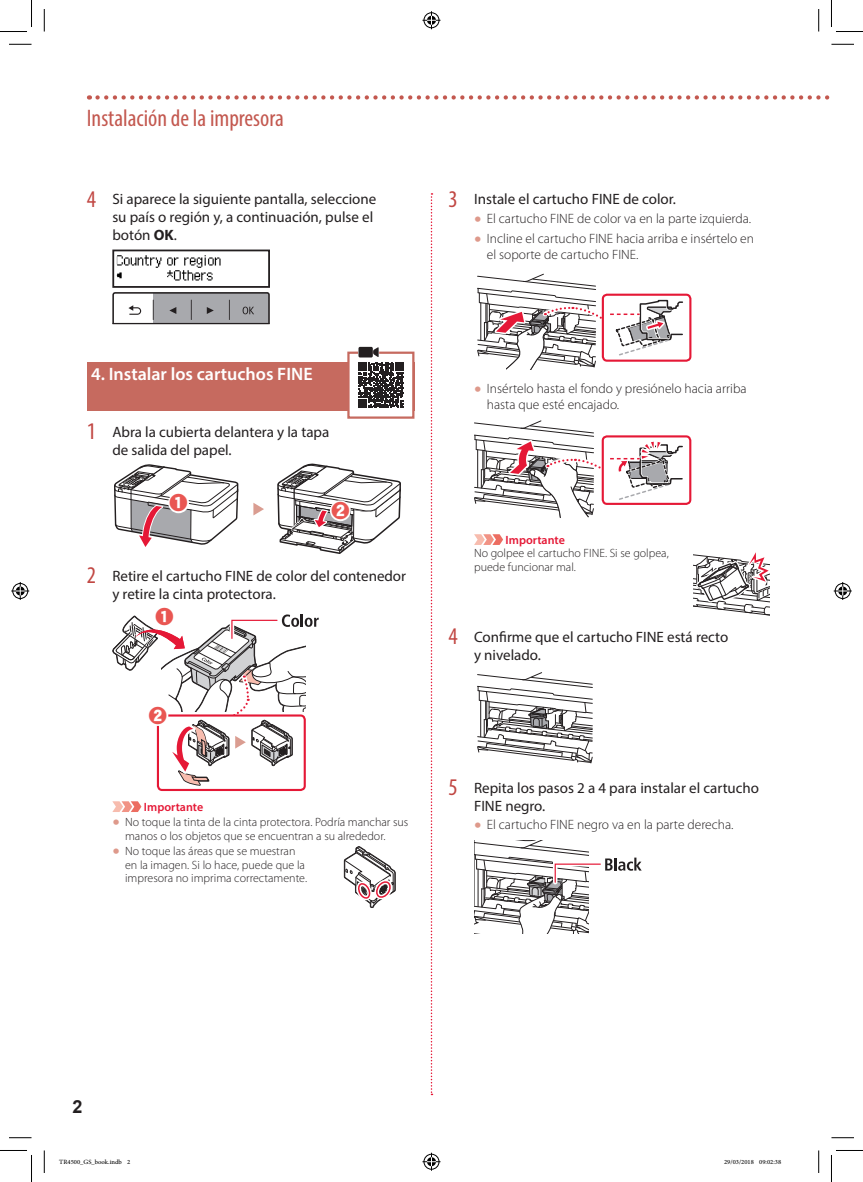
<style>
.page{position:relative;width:863px;height:1182px;background:#fff}
.page>*{position:absolute;margin:0;border:0;box-sizing:border-box;transform-origin:0 0}
.t1{font:condensed 24px "Myriad Pro";color:#c3584f}
.t2{font:600 18px "Myriad Pro";color:#fff}
.t3{font:18px "canon round num";color:#e95652}
.t4{font:700 18px "Arial";color:#231f20}
.t5{font:15px/18px "Myriad Pro";color:#231f20}
.t6{font:300 13.5px/16.2px "Myriad Pro";color:#231f20}
.t7{font:300 12px/13.5px "Myriad Pro";color:#231f20}
.t8{font:600 12px "Myriad Pro";color:#e51836}
.t9{font:9px "Adobe Arabic";color:#000}
.s1{font-stretch:condensed;font-size:24px;color:#c14743}
.s2{font-weight:700}
.s3{font-size:30px;color:#de998b}
</style>
<div class="page">
<svg style="left:430px;top:193px;width:2px;height:901px"></svg>
<svg style="left:97px;top:95px;width:733px;height:5px"></svg>
<div style="left:87px;top:362px;width:327px;height:48px;background:#c66a5f"></div>
<svg style="left:112px;top:249px;width:158px;height:75px"></svg>
<svg style="left:114px;top:464px;width:124px;height:83px"></svg>
<svg style="left:277px;top:463px;width:124px;height:91px"></svg>
<svg style="left:253px;top:503px;width:11px;height:12px"></svg>
<div style="left:157px;top:714px;width:149px;height:77px;border:2px solid #e51836;border-radius:4px"></div>
<svg style="left:112px;top:614px;width:206px;height:171px"></svg>
<svg style="left:112px;top:801px;width:29px;height:11px"></svg>
<svg style="left:344px;top:846px;width:51px;height:61px"></svg>
<div style="left:348px;top:352px;width:65px;height:65px;background:#fff"></div>
<div style="left:347px;top:351px;width:67px;height:67px;border:2px solid #c66a5f"></div>
<div style="left:358px;top:346px;width:15px;height:12px;border:1px solid #fff;border-radius:2px"></div>
<svg style="left:358px;top:347px;width:45px;height:61px"></svg>
<svg style="left:477px;top:274px;width:206px;height:95px"></svg>
<div style="left:601px;top:293px;width:90px;height:68px;border:2px solid #e51836;border-radius:4px"></div>
<svg style="left:474px;top:420px;width:208px;height:98px"></svg>
<div style="left:601px;top:435px;width:90px;height:70px;border:2px solid #e51836;border-radius:4px"></div>
<svg style="left:474px;top:534px;width:29px;height:11px"></svg>
<svg style="left:693px;top:552px;width:77px;height:64px"></svg>
<svg style="left:477px;top:672px;width:115px;height:91px"></svg>
<svg style="left:474px;top:840px;width:167px;height:93px"></svg>
<svg style="left:9px;top:44px;width:23px;height:1px"></svg>
<svg style="left:831px;top:44px;width:22px;height:1px"></svg>
<svg style="left:9px;top:1137px;width:23px;height:1px"></svg>
<svg style="left:831px;top:1137px;width:22px;height:1px"></svg>
<svg style="left:44px;top:9px;width:1px;height:23px"></svg>
<svg style="left:44px;top:1150px;width:1px;height:22px"></svg>
<svg style="left:818px;top:9px;width:1px;height:23px"></svg>
<svg style="left:818px;top:1150px;width:1px;height:22px"></svg>
<svg style="left:0;top:0;width:32px;height:32px"></svg>
<svg style="left:0;top:1150px;width:32px;height:31px"></svg>
<svg style="left:831px;top:0;width:31px;height:32px"></svg>
<svg style="left:831px;top:1150px;width:31px;height:31px"></svg>
<svg style="left:422px;top:11px;width:18px;height:18px"></svg>
<svg style="left:422px;top:1152px;width:18px;height:18px"></svg>
<svg style="left:11px;top:582px;width:18px;height:18px"></svg>
<svg style="left:833px;top:582px;width:18px;height:18px"></svg>
<h1 class="t1" style="left:87px;top:104px;width:198px">Instalación de la impresora</h1>
<p class="t5" style="left:112px;top:190px;width:265px;text-indent:-26px"><span class="s1">4</span> Si aparece la siguiente pantalla, seleccione su país o región y, a continuación, pulse el botón <span class="s2">OK</span>.</p>
<p class="t5" style="left:448px;top:190px;width:229px"><span class="s1">3</span> Instale el cartucho FINE de color.</p>
<p class="t6" style="left:474px;top:210px;width:279px"><span class="s3">•</span> El cartucho FINE de color va en la parte izquierda.</p>
<p class="t6" style="left:486px;top:230px;width:269px;text-indent:-13px"><span class="s3">•</span> Incline el cartucho FINE hacia arriba e insértelo en el soporte de cartucho FINE.</p>
<p class="t2" style="left:91px;top:362px;width:223px">4. Instalar los cartuchos FINE</p>
<p class="t5" style="left:112px;top:422px;width:218px;text-indent:-26px"><span class="s1">1</span> Abra la cubierta delantera y la tapa de salida del papel.</p>
<p class="t3" style="left:169px;top:494px;width:19px">a</p>
<p class="t3" style="left:331px;top:501px;width:19px">b</p>
<p class="t5" style="left:112px;top:566px;width:295px;text-indent:-26px"><span class="s1">2</span> Retire el cartucho FINE de color del contenedor y retire la cinta protectora.</p>
<p class="t3" style="left:155px;top:607px;width:19px">a</p>
<p class="t3" style="left:149px;top:706px;width:19px">b</p>
<p class="t8" style="left:144px;top:799px;width:61px">Importante</p>
<p class="t7" style="left:125px;top:815px;width:285px;text-indent:-13px"><span class="s3">•</span> No toque la tinta de la cinta protectora. Podría manchar sus manos o los objetos que se encuentran a su alrededor.</p>
<p class="t7" style="left:125px;top:844px;width:183px;text-indent:-13px"><span class="s3">•</span> No toque las áreas que se muestran en la imagen. Si lo hace, puede que la impresora no imprima correctamente.</p>
<p class="t6" style="left:486px;top:380px;width:261px;text-indent:-13px"><span class="s3">•</span> Insértelo hasta el fondo y presiónelo hacia arriba hasta que esté encajado.</p>
<p class="t8" style="left:505px;top:532px;width:61px">Importante</p>
<p class="t7" style="left:474px;top:546px;width:196px">No golpee el cartucho FINE. Si se golpea, puede funcionar mal.</p>
<p class="t5" style="left:474px;top:627px;width:256px;text-indent:-26px"><span class="s1">4</span> Confirme que el cartucho FINE está recto y nivelado.</p>
<p class="t5" style="left:474px;top:778px;width:286px;text-indent:-26px"><span class="s1">5</span> Repita los pasos 2 a 4 para instalar el cartucho<br>FINE negro.</p>
<p class="t6" style="left:474px;top:816px;width:261px"><span class="s3">•</span> El cartucho FINE negro va en la parte derecha.</p>
<p class="t4" style="left:73px;top:1093px;width:12px">2</p>
<p class="t9" style="left:59px;top:1155px;width:73px">TR4500_GS_book.indb 2</p>
<p class="t9" style="left:724px;top:1155px;width:59px">29/03/2018 09:02:38</p>
</div>
